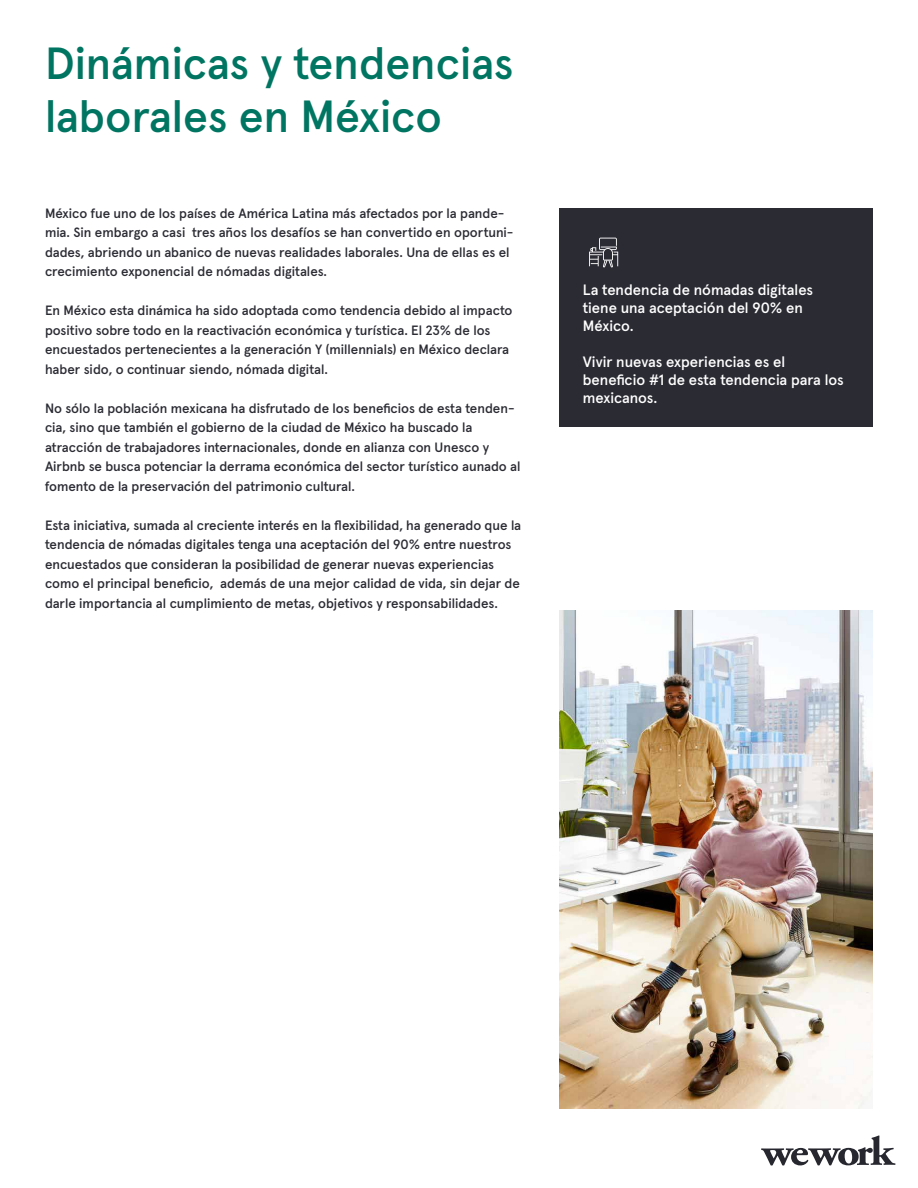
<style>
.page{position:relative;width:918px;height:1188px;background:#fff}
.page>*{position:absolute;margin:0;border:0;box-sizing:border-box;transform-origin:0 0}
.t1{font:500 45px/52.5px "Apercu Pro";color:#007561}
.t2{font:500 15px/18px "Apercu Pro";color:#fff}
.t3{font:500 13.5px/19.5px "Apercu Pro";color:#2b2b34}
</style>
<div class="page">
<svg style="left:761px;top:1136px;width:135px;height:29px"></svg>
<div style="left:559px;top:208px;width:314px;height:219px;background:#2b2b34"></div>
<svg style="left:589px;top:238px;width:29px;height:29px"></svg>
<img style="left:559px;top:610px;width:314px;height:498px">
<h1 class="t1" style="left:45px;top:34px;width:470px">Dinámicas y tendencias laborales en México</h1>
<p class="t3" style="left:45px;top:202px;width:470px">México fue uno de los países de América Latina más afectados por la pande&shy;mia. Sin embargo a casi tres años los desafíos se han convertido en oportuni&shy;dades, abriendo un abanico de nuevas realidades laborales. Una de ellas es el crecimiento exponencial de nómadas digitales.</p>
<p class="t3" style="left:45px;top:300px;width:469px">En México esta dinámica ha sido adoptada como tendencia debido al impacto positivo sobre todo en la reactivación económica y turística. El 23% de los encuestados pertenecientes a la generación Y (millennials) en México declara haber sido, o continuar siendo, nómada digital.</p>
<p class="t3" style="left:45px;top:397px;width:477px">No sólo la población mexicana ha disfrutado de los beneficios de esta tenden&shy;cia, sino que también el gobierno de la ciudad de México ha buscado la atracción de trabajadores internacionales, donde en alianza con Unesco y Airbnb se busca potenciar la derrama económica del sector turístico aunado al fomento de la preservación del patrimonio cultural.</p>
<p class="t3" style="left:45px;top:514px;width:478px">Esta iniciativa, sumada al creciente interés en la flexibilidad, ha generado que la tendencia de nómadas digitales tenga una aceptación del 90% entre nuestros encuestados que consideran la posibilidad de generar nuevas experiencias como el principal beneficio, además de una mejor calidad de vida, sin dejar de darle importancia al cumplimiento de metas, objetivos y responsabilidades.</p>
<p class="t2" style="left:583px;top:280px;width:232px">La tendencia de nómadas digitales tiene una aceptación del 90% en<br>México.</p>
<p class="t2" style="left:583px;top:352px;width:262px">Vivir nuevas experiencias es el beneficio #1 de esta tendencia para los mexicanos.</p>
</div>
